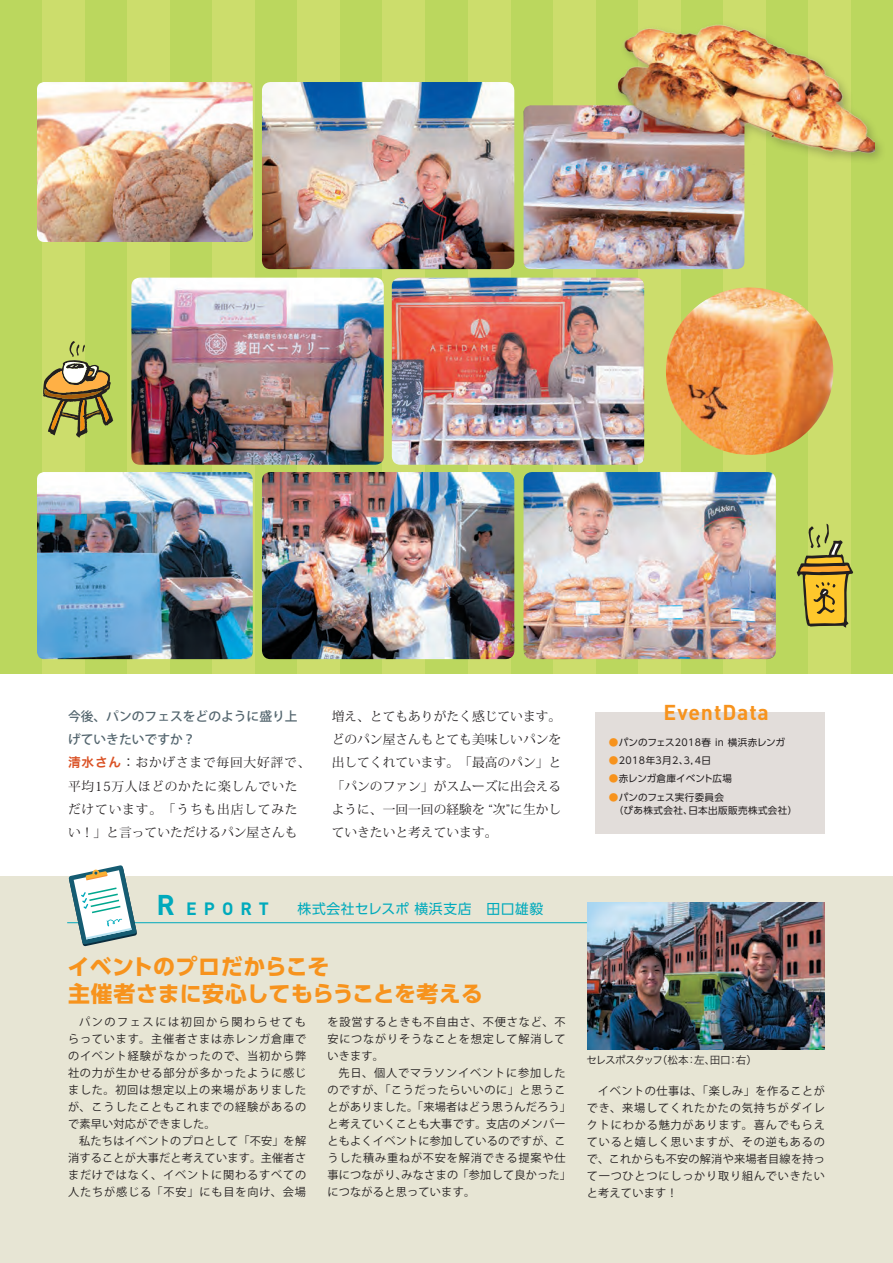
<style>
.page{position:relative;width:893px;height:1263px;background:#fff}
.page>*{position:absolute;margin:0;border:0;box-sizing:border-box;transform-origin:0 0}
.太Read{font:700 21.9px "UD Shin Go Pro";letter-spacing:.01em;color:#f7931d}
.太Read-2{font:700 21.3px "DIN Pro";letter-spacing:.04em;color:#f7931d}
.t1{font:700 17.7px "DIN Pro";letter-spacing:.4em;color:#00aabc}
.太Read-3{font:13.8px "UD Shin Go Pro";letter-spacing:.04em;color:#00aabc}
.小塚_基本本文3{font:12.75px/23.4px "Koz Min Pr 6 N";color:#231f20;text-align:justify}
.小塚_基本本文3-2{font:12.75px/23.4px "Koz Min Pr 6 N";letter-spacing:.045em;color:#231f20}
.t2{font:500 12.75px/23.4px "Koz Go Pr 6 N";color:#53656e}
.段落スタイル_1{font:11.1px/17px "Koz Go Pr 6 N";letter-spacing:.07em;color:#231f20;text-align:justify}
.段落スタイル_1-2{font:11.1px/17px "Koz Go Pr 6 N";letter-spacing:.02em;color:#231f20}
.キャプ{font:10.65px "Hira Kaku Pro N W3";letter-spacing:-.1em;color:#231f20}
.太Read-4{font:9.6px "UD Shin Go Pro";letter-spacing:.01em;color:#231f20}
.太Read-5{font:9.6px "UD Shin Go Pro";letter-spacing:.04em;color:#231f20}
.s1{font-family:"Hira Kaku Std W6";color:#da5124}
.s2{color:#f7931d}
.s3{font-size:28.2px}
</style>
<div class="page">
<div style="left:0;top:0;width:893px;height:673px;background:#bbd75e"></div>
<div style="left:43px;top:0;width:42px;height:673px;background:#ccdd6c"></div>
<div style="left:128px;top:0;width:42px;height:673px;background:#ccdd6c"></div>
<div style="left:213px;top:0;width:42px;height:673px;background:#ccdd6c"></div>
<div style="left:298px;top:0;width:42px;height:673px;background:#ccdd6c"></div>
<div style="left:383px;top:0;width:42px;height:673px;background:#ccdd6c"></div>
<div style="left:468px;top:0;width:42px;height:673px;background:#ccdd6c"></div>
<div style="left:553px;top:0;width:42px;height:673px;background:#ccdd6c"></div>
<div style="left:638px;top:0;width:42px;height:673px;background:#ccdd6c"></div>
<div style="left:723px;top:0;width:42px;height:673px;background:#ccdd6c"></div>
<div style="left:808px;top:0;width:42px;height:673px;background:#ccdd6c"></div>
<div style="left:595px;top:712px;width:230px;height:121px;background:#e2ddda"></div>
<div style="left:0;top:876px;width:893px;height:387px;background:#e7e5d4"></div>
<hr style="left:67px;top:922px;width:643px;height:1px;background:#00aabc">
<svg style="left:69px;top:865px;width:68px;height:81px"></svg>
<img style="left:588px;top:903px;width:237px;height:146px">
<img style="left:37px;top:472px;width:216px;height:187px">
<img style="left:37px;top:82px;width:216px;height:160px">
<img style="left:523px;top:105px;width:221px;height:164px">
<img style="left:262px;top:472px;width:252px;height:187px">
<img style="left:262px;top:82px;width:252px;height:187px">
<img style="left:392px;top:278px;width:252px;height:187px">
<img style="left:523px;top:472px;width:253px;height:187px">
<img style="left:131px;top:278px;width:253px;height:187px">
<div style="left:613px;top:20px;width:274px;height:152px;background:#231f20;opacity:.3"></div>
<img style="left:608px;top:0;width:266px;height:164px">
<svg style="left:42px;top:341px;width:71px;height:97px"></svg>
<svg style="left:797px;top:523px;width:56px;height:104px"></svg>
<img style="left:666px;top:287px;width:167px;height:168px;border-radius:84px">
<p class="t2" style="left:68px;top:704px;width:231px">今後、パンのフェスをどのように盛り上げていきたいですか？</p>
<p class="小塚_基本本文3-2" style="left:68px;top:751px;width:244px"><span class="s1">清水さん</span>：おかげさまで毎回大好評で、平均15万人ほどのかたに楽しんでいただけています。「うちも出店してみたい！」と言っていただけるパン屋さんも</p>
<p class="小塚_基本本文3" style="left:332px;top:704px;width:231px">増え、とてもありがたく感じています。</p>
<p class="小塚_基本本文3" style="left:332px;top:728px;width:231px">どのパン屋さんもとても美味しいパンを出してくれています。「最高のパン」と「パンのファン」がスムーズに出会えるように、一回一回の経験を “次”に生かしていきたいと考えています。</p>
<p class="太Read-2" style="left:664px;top:694px;width:107px">EventData</p>
<p class="太Read-4" style="left:609px;top:735px;width:178px"><span class="s2">●</span>パンのフェス2018春 in 横浜赤レンガ</p>
<p class="太Read-5" style="left:609px;top:753px;width:104px"><span class="s2">●</span>2018年3月2、３，4日</p>
<p class="太Read-4" style="left:609px;top:771px;width:125px"><span class="s2">●</span>赤レンガ倉庫イベント広場</p>
<p class="太Read-4" style="left:609px;top:789px;width:117px"><span class="s2">●</span>パンのフェス実行委員会</p>
<p class="太Read-5" style="left:609px;top:803px;width:190px">　（ぴあ株式会社、日本出版販売株式会社）</p>
<p class="t1" style="left:156px;top:894px;width:114px"><span class="s3">R</span> EPORT</p>
<p class="太Read-3" style="left:298px;top:898px;width:247px">株式会社セレスポ 横浜支店　田口雄毅</p>
<p class="太Read" style="left:67px;top:949px;width:263px">イベントのプロだからこそ</p>
<p class="太Read" style="left:68px;top:976px;width:416px">主催者さまに安心してもらうことを考える</p>
<p class="段落スタイル_1" style="left:68px;top:1014px;width:240px;text-indent:11px">パンのフェスには初回から関わらせてもらっています。主催者さまは赤レンガ倉庫でのイベント経験がなかったので、当初から弊社の力が生かせる部分が多かったように感じました。初回は想定以上の来場がありましたが、こうしたこともこれまでの経験があるので素早い対応ができました。</p>
<p class="段落スタイル_1" style="left:68px;top:1133px;width:240px;text-indent:11px">私たちはイベントのプロとして「不安」を解消することが大事だと考えています。主催者さまだけではなく、イベントに関わるすべての人たちが感じる「不安」にも目を向け、会場</p>
<p class="段落スタイル_1" style="left:327px;top:1014px;width:240px">を設営するときも不自由さ、不便さなど、不安につながりそうなことを想定して解消していきます。</p>
<p class="段落スタイル_1-2" style="left:327px;top:1065px;width:245px;text-indent:11px">先日、個人でマラソンイベントに参加したのですが、「こうだったらいいのに」と思うことがありました。「来場者はどう思うんだろう」と考えていくことも大事です。支店のメンバーともよくイベントに参加しているのですが、こうした積み重ねが不安を解消できる提案や仕事につながり、みなさまの「参加して良かった」につながると思っています。</p>
<p class="キャプ" style="left:586px;top:1050px;width:172px">セレスポスタッフ（松本：左、田口：右）</p>
<p class="段落スタイル_1" style="left:587px;top:1083px;width:240px;text-indent:11px">イベントの仕事は、「楽しみ」を作ることができ、来場してくれたかたの気持ちがダイレクトにわかる魅力があります。喜んでもらえていると嬉しく思いますが、その逆もあるので、これからも不安の解消や来場者目線を持って一つひとつにしっかり取り組んでいきたいと考えています！</p>
</div>
